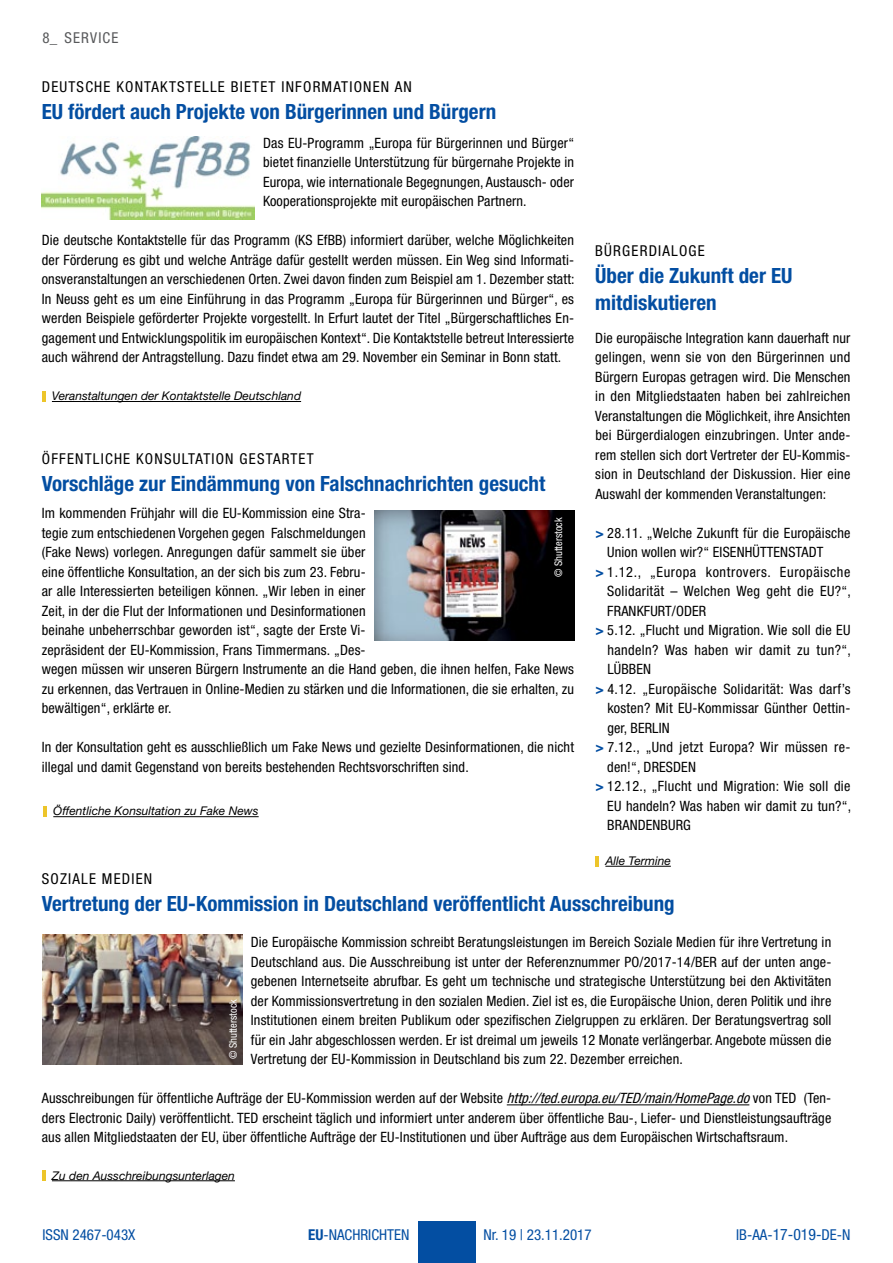
<style>
.page{position:relative;width:893px;height:1263px;background:#fff}
.page>*{position:absolute;margin:0;border:0;box-sizing:border-box;transform-origin:0 0}
.t1{font:700 condensed 21px/27px "Helvetica Neue LT";color:#034ea2}
.t2{font:condensed 15px "Helvetica Neue LT";letter-spacing:.08em;color:#000}
.t3{font:condensed 15px "Helvetica Neue LT";color:#034ea2}
.t4{font:condensed 15px "Helvetica Neue LT";letter-spacing:.08em;color:#58595b}
.t5{font:condensed 14.25px/19.5px "Helvetica Neue LT";letter-spacing:.01em;color:#000;text-align:justify}
.t6{font:condensed 14.25px "Helvetica Neue LT";letter-spacing:.03em;color:#000}
.t7{font:italic 12px "Helvetica Neue LT";color:#000}
.t8{font:condensed 10.5px "Helvetica Neue LT";color:#fff}
.s1{font-weight:700;color:#034ea2}
.s2{font-style:italic}
.s3{font-weight:700}
.s4{font-size:15.75px}
</style>
<div class="page">
<div style="left:418px;top:1221px;width:57px;height:42px;background:#034ea2"></div>
<img style="left:374px;top:510px;width:200px;height:131px">
<hr style="left:507px;top:1104px;width:242px;height:1px;background:#000">
<hr style="left:52px;top:1180px;width:183px;height:1px;background:#000">
<svg style="left:42px;top:1170px;width:3px;height:11px"></svg>
<hr style="left:53px;top:816px;width:206px;height:1px;background:#000">
<hr style="left:43px;top:806px;width:4px;height:11px;background:#edc52a">
<hr style="left:52px;top:401px;width:249px;height:1px;background:#000">
<svg style="left:42px;top:391px;width:3px;height:11px"></svg>
<hr style="left:605px;top:866px;width:66px;height:1px;background:#000">
<hr style="left:595px;top:855px;width:4px;height:11px;background:#edc52a">
<img style="left:42px;top:136px;width:213px;height:83px">
<img style="left:43px;top:934px;width:199px;height:131px">
<p class="t4" style="left:43px;top:29px;width:78px">8_ service</p>
<p class="t2" style="left:42px;top:78px;width:370px">Deutsche Kontaktstelle bietet In formationen an</p>
<h1 class="t1" style="left:42px;top:98px;width:456px">EU fördert auch Projekte von Bürgerinnen und Bürgern</h1>
<p class="t5" style="left:263px;top:133px;width:313px">Das EU-Programm „Europa für Bürgerinnen und Bürger“ bietet finanzielle Unterstützung für bürgernahe Projekte in Europa, wie internationale Begegnungen, Austausch- oder Kooperationsprojekte mit europäischen Partnern.</p>
<p class="t5" style="left:42px;top:230px;width:534px">Die deutsche Kontaktstelle für das Programm (KS EfBB) informiert darüber, welche Möglichkeiten der Förderung es gibt und welche Anträge dafür gestellt werden müssen. Ein Weg sind Informati&shy;onsveranstaltungen an verschiedenen Orten. Zwei davon finden zum Beispiel am 1. Dezember statt:<br>In Neuss geht es um eine Einführung in das Programm „Europa für Bürgerinnen und Bürger“, es werden Beispiele geförderter Projekte vorgestellt. In Erfurt lautet der Titel „Bürgerschaftliches En&shy;gagement und Entwicklungspolitik im europäischen Kontext“. Die Kontaktstelle betreut Interessierte auch während der Antragstellung. Dazu findet etwa am 29. November ein Seminar in Bonn statt.</p>
<p class="t7" style="left:52px;top:389px;width:251px">Veranstaltungen der Kontaktstelle Deutschland</p>
<p class="t2" style="left:42px;top:450px;width:273px">Öffentliche Konsultation gestartet</p>
<h1 class="t1" style="left:42px;top:470px;width:505px">Vorschläge zur Eindämmung von Falschnachrichten gesucht</h1>
<p class="t5" style="left:42px;top:503px;width:534px;text-align:left">Im kommenden Frühjahr will die EU-Kommission eine Stra-<br>tegie zum entschiedenen Vorgehen gegen Falschmeldungen<br>(Fake News) vorlegen. Anregungen dafür sammelt sie über<br>eine öffentliche Konsultation, an der sich bis zum 23. Febru-<br>ar alle Interessierten beteiligen können. „Wir leben in einer<br>Zeit, in der die Flut der Informationen und Desinformationen<br>beinahe unbeherrschbar geworden ist“, sagte der Erste Vi-<br>zepräsident der EU-Kommission, Frans Timmermans. „Des-<br>wegen müssen wir unseren Bürgern Instrumente an die Hand geben, die ihnen helfen, Fake News zu erkennen, das Vertrauen in Online-Medien zu stärken und die Informationen, die sie erhalten, zu bewältigen“, erklärte er.</p>
<p class="t5" style="left:42px;top:737px;width:534px">In der Konsultation geht es ausschließlich um Fake News und gezielte Desinformationen, die nicht illegal und damit Gegenstand von bereits bestehenden Rechtsvorschriften sind.</p>
<p class="t8" style="left:552px;top:577px;width:62px;rotate:-90deg">© Shutterstock</p>
<p class="t7" style="left:53px;top:804px;width:207px">Öffentliche Konsultation zu Fake News</p>
<p class="t2" style="left:595px;top:242px;width:111px">Bürgerdialoge</p>
<h1 class="t1" style="left:595px;top:262px;width:199px">Über die Zukunft der EU mitdiskutieren</h1>
<p class="t5" style="left:595px;top:328px;width:257px">Die europäische Integration kann dauerhaft nur gelingen, wenn sie von den Bürgerinnen und Bürgern Europas getragen wird. Die Menschen in den Mitgliedstaaten haben bei zahlreichen Veranstaltungen die Möglichkeit, ihre Ansichten bei Bürgerdialogen einzubringen. Unter ande&shy;rem stellen sich dort Vertreter der EU-Kommis&shy;sion in Deutschland der Diskussion. Hier eine Auswahl der kommenden Veranstaltungen:</p>
<p class="t5" style="left:607px;top:523px;width:245px;text-indent:-12px"><span class="s1">&gt;</span> 28.11. „Welche Zukunft für die Europäische<br>Union wollen wir?“ EISE</p>
<p class="t5" style="left:737px;top:542px;width:16px">NHÜTTE</p>
<p class="t5" style="left:780px;top:542px;width:44px">NSTADT</p>
<p class="t5" style="left:595px;top:562px;width:257px"><span class="s1">&gt;</span> 1.12., „Europa kontrovers. Europäische</p>
<p class="t5" style="left:607px;top:581px;width:245px">Solidarität – Welchen Weg geht die EU?“,</p>
<p class="t5" style="left:607px;top:601px;width:38px">FRANKFURT</p>
<p class="t5" style="left:672px;top:601px;width:28px">/ODER</p>
<p class="t5" style="left:595px;top:620px;width:249px"><span class="s1">&gt;</span> 5.12. „Flucht und Migration. Wie soll die EU</p>
<p class="t6" style="left:607px;top:641px;width:245px">handeln? Was haben wir damit zu tun?“,</p>
<p class="t5" style="left:607px;top:659px;width:45px">LÜBBEN</p>
<p class="t5" style="left:595px;top:679px;width:257px"><span class="s1">&gt;</span> 4.12. „Europäische Solidarität: Was darf’s</p>
<p class="t5" style="left:607px;top:698px;width:245px">kosten? Mit EU-Kommissar Günther Oettin-</p>
<p class="t5" style="left:607px;top:718px;width:38px">ger, BERLI</p>
<p class="t5" style="left:662px;top:718px;width:9px">N</p>
<p class="t5" style="left:595px;top:737px;width:257px"><span class="s1">&gt;</span> 7.12., „Und jetzt Europa? Wir müssen re-</p>
<p class="t5" style="left:607px;top:757px;width:90px">den!“, DRESDEN</p>
<p class="t5" style="left:595px;top:776px;width:257px"><span class="s1">&gt;</span> 12.12., „Flucht und Migration: Wie soll die</p>
<p class="t5" style="left:607px;top:796px;width:245px">EU handeln? Was haben wir damit zu tun?“,</p>
<p class="t5" style="left:607px;top:815px;width:85px">BRANDENBURG</p>
<p class="t7" style="left:605px;top:853px;width:67px">Alle Termine</p>
<p class="t2" style="left:42px;top:869px;width:110px">Soziale Medien</p>
<h1 class="t1" style="left:42px;top:889px;width:634px">Vertretung der EU-Kommission in Deutschland veröffentlicht Ausschreibung</h1>
<p class="t5" style="left:251px;top:932px;width:582px">Die Europäische Kommission schreibt Beratungsleistungen im Bereich Soziale Medien für ihre Vertretung in Deutschland aus. Die Ausschreibung ist unter der Referenznummer PO/2017-14/BER auf der unten ange&shy;gebenen Internetseite abrufbar. Es geht um technische und strategische Unterstützung bei den Aktivitäten der Kommissionsvertretung in den sozialen Medien. Ziel ist es, die Europäische Union, deren Politik und ihre Institutionen einem breiten Publikum oder spezifischen Zielgruppen zu erklären. Der Beratungsvertrag soll für ein Jahr abgeschlossen werden. Er ist dreimal um jeweils 12 Monate verlängerbar. Angebote müssen die Vertretung der EU-Kommission in Deutschland bis zum 22. Dezember erreichen.</p>
<p class="t5" style="left:42px;top:1088px;width:791px">Ausschreibungen für öffentliche Aufträge der EU -Kommission werden auf der Website <span class="s2">http://ted.europa.eu/TED/main/HomePage.do</span>von TE D (Ten&shy;ders Electronic Daily) veröffentlicht. TED erscheint täglich und informiert unter anderem über öffentliche Bau-, Liefer- und Dienstleistungsaufträge aus allen Mitgliedstaaten der EU , über öffentliche Aufträge der EU-Institutionen und über Aufträge aus dem Europäischen Wirtschaftsraum.</p>
<p class="t8" style="left:227px;top:1059px;width:62px;rotate:-90deg">© Shutterstock</p>
<p class="t7" style="left:52px;top:1168px;width:184px">Zu den Ausschreibungsunterlagen</p>
<p class="t3" style="left:43px;top:1226px;width:94px">ISSN 2467-043X</p>
<p class="t3" style="left:308px;top:1226px;width:37px"><span class="s3">EU</span>-NACHRICHTE</p>
<p class="t3" style="left:401px;top:1226px;width:10px">N</p>
<p class="t3" style="left:484px;top:1226px;width:110px">Nr. 19 | 23.11.2017</p>
<p class="t3" style="left:736px;top:1226px;width:116px">IB-AA-<span class="s4">17-019-</span>DE-N</p>
</div>
